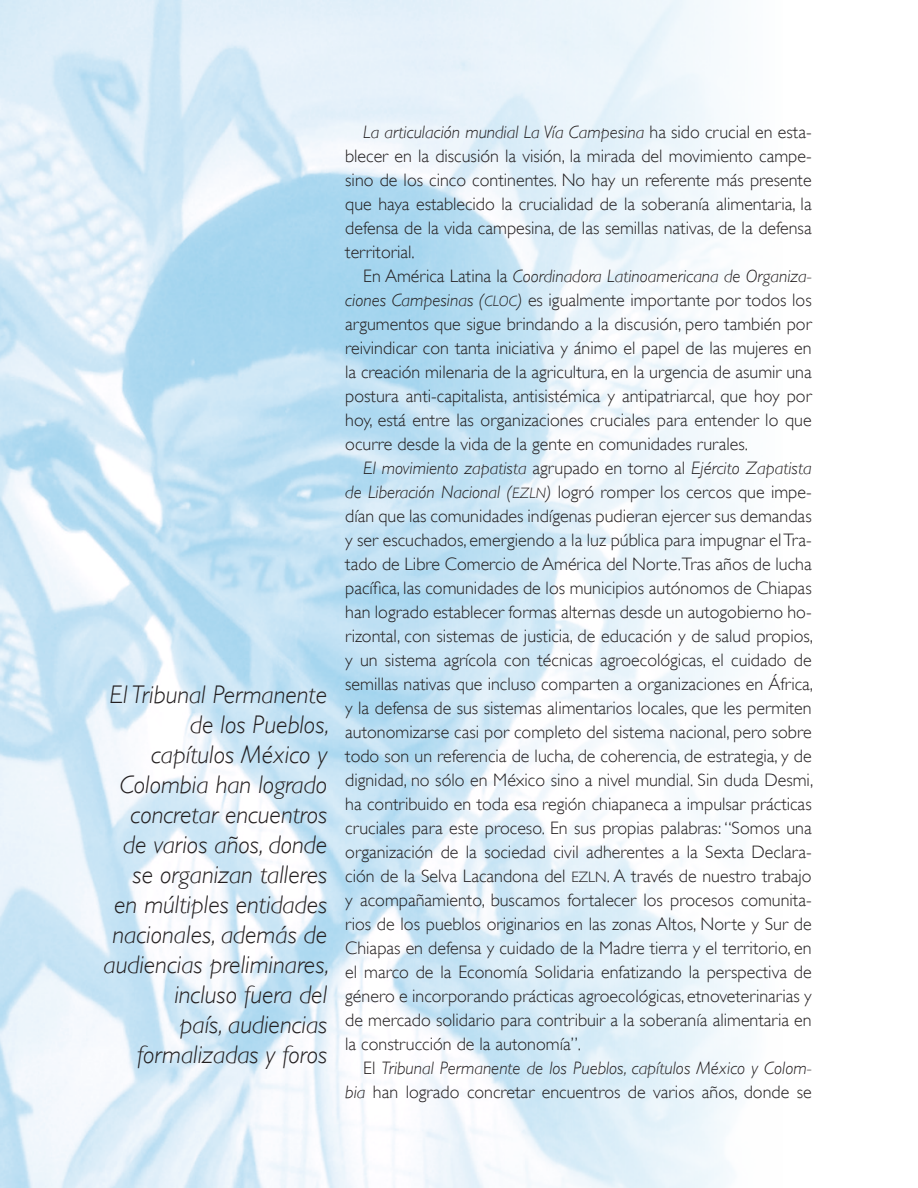
<style>
.page{position:relative;width:918px;height:1188px;background:#fff}
.page>*{position:absolute;margin:0;border:0;box-sizing:border-box;transform-origin:0 0}
.balazo{font:italic 300 25.5px/30px "Gill Sans";color:#231f20;text-align:right}
.cuerpo{font:300 18px/24px "Gill Sans";color:#231f20;text-align:justify}
.cuerpo-2{font:italic 300 18px/24px "Gill Sans";color:#231f20;text-align:right}
.s1{font-style:italic}
.s2{font-style:italic;font-size:15px}
.s3{font-size:15px}
.s4{font-style:normal}
</style>
<div class="page">
<img style="left:0;top:0;width:748px;height:1188px">
<p class="balazo" style="left:104px;top:680px;width:227px">El Tribunal Permanente de los Pueblos, capítulos México y<br>Colombia han logrado concretar encuentros de varios años, donde se organizan talleres<br>en múltiples entidades nacionales, además de audiencias preliminares, incluso fuera del<br>país, audiencias formalizadas y foros</p>
<p class="cuerpo" style="left:345px;top:120px;width:468px;text-indent:18px"><span class="s1">La articulación mundial La Vía Campesina</span> ha sido crucial en esta&shy;blecer en la discusión la visión, la mirada del movimiento campe&shy;sino de los cinco continentes. No hay un referente más presente que haya establecido la crucialidad de la soberanía alimentaria, la defensa de la vida campesina, de las semillas nativas, de la defensa territorial.</p>
<p class="cuerpo" style="left:345px;top:264px;width:468px;text-indent:18px">En América Latina la <span class="s1">Coordinadora Latinoamericana de Organiza&shy;ciones Campesinas (</span><span class="s2">CLOC</span><span class="s1">)</span> es igualmente importante por todos los argumentos que sigue brindando a la discusión, pero también por reivindicar con tanta iniciativa y ánimo el papel de las mujeres en la creación milenaria de la agricultura, en la urgencia de asumir una postura anti-capitalista, antisistémica y antipatriarcal, que hoy por hoy, está entre las organizaciones cruciales para entender lo que ocurre desde la vida de la gente en comunidades rurales.</p>
<p class="cuerpo" style="left:345px;top:456px;width:469px;text-indent:18px"><span class="s1">El movimiento zapatista</span> agrupado en torno al <span class="s1">Ejército Zapatista de Liberación Nacional (</span><span class="s2">EZLN</span><span class="s1">)</span> logró romper los cercos que impe&shy;dían que las comunidades indígenas pudieran ejercer sus demandas y ser escuchados, emergiendo a la luz pública para impugnar el Tra&shy;tado de Libre Comercio de América del Norte.Tras años de lucha pacífica, las comunidades de los municipios autónomos de Chiapas han logrado establecer formas alternas desde un autogobierno ho&shy;rizontal, con sistemas de justicia, de educación y de salud propios, y un sistema agrícola con técnicas agroecológicas, el cuidado de semillas nativas que incluso comparten a organizaciones en África, y la defensa de sus sistemas alimentarios locales, que les permiten autonomizarse casi por completo del sistema nacional, pero sobre todo son un referencia de lucha, de coherencia, de estrategia, y de dignidad, no sólo en México sino a nivel mundial. Sin duda Desmi, ha contribuido en toda esa región chiapaneca a impulsar prácticas cruciales para este proceso. En sus propias palabras: “Somos una organización de la sociedad civil adherentes a la Sexta Declara&shy;ción de la Selva Lacandona del <span class="s3">EZLN</span>. A través de nuestro trabajo y acompañamiento, buscamos fortalecer los procesos comunita&shy;rios de los pueblos originarios en las zonas Altos, Norte y Sur de Chiapas en defensa y cuidado de la Madre tierra y el territorio, en el marco de la Economía Solidaria enfatizando la perspectiva de género e incorporando prácticas agroecológicas, etnoveterinarias y de mercado solidario para contribuir a la soberanía alimentaria en la construcción de la autonomía”.</p>
<p class="cuerpo-2" style="left:345px;top:1056px;width:468px"><span class="s4">El</span> Tribunal Permanente de los Pueblos, capítulos México y Colom&shy;bia <span class="s4">han logrado concretar encuentros de varios años, donde se</span></p>
</div>
